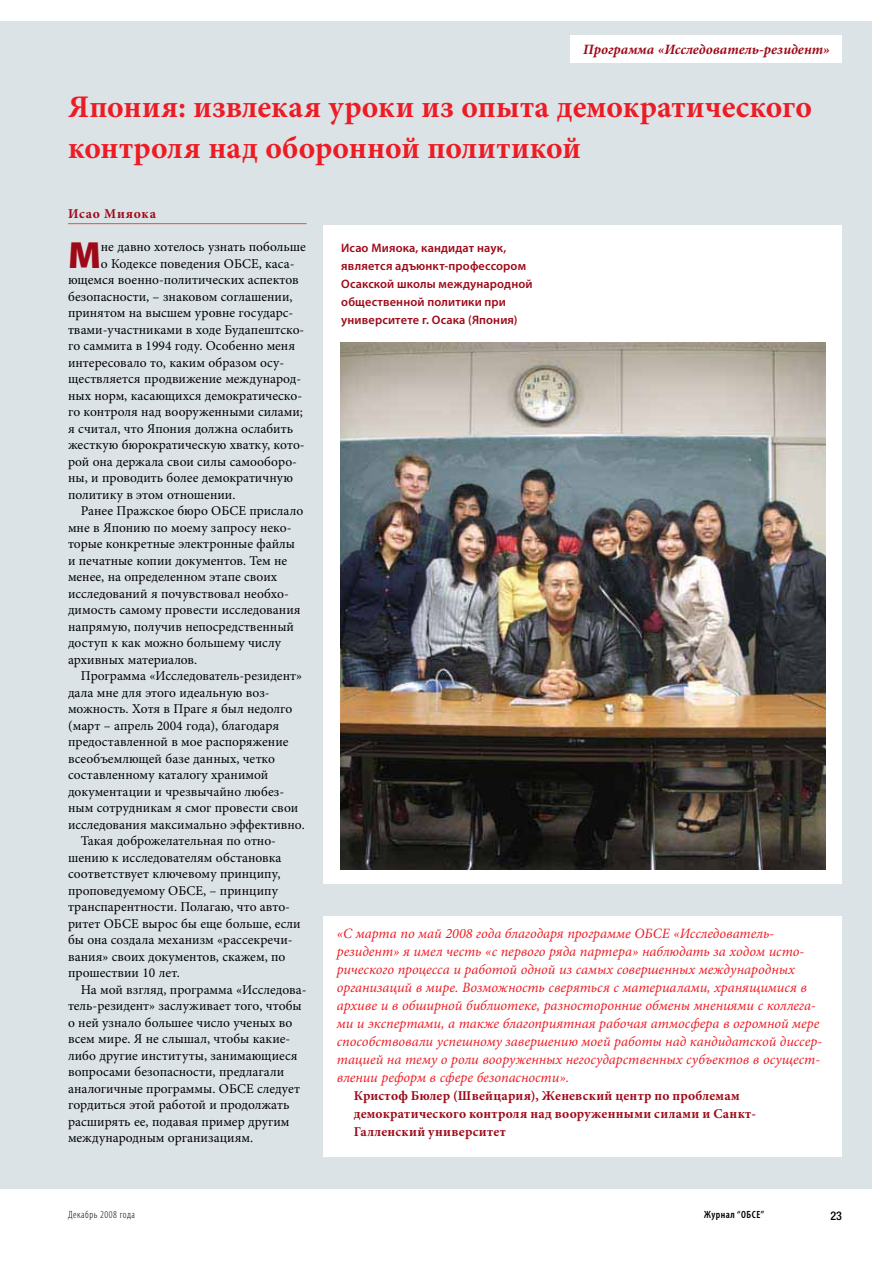
<style>
.page{position:relative;width:893px;height:1263px;background:#fff}
.page>*{position:absolute;margin:0;border:0;box-sizing:border-box;transform-origin:0 0}
.t1{font:900 37.95px "Myriad Pro";color:#9e0918}
.t2{font:700 31.5px/40.5px "Minion Pro";letter-spacing:.005em;color:#ed1c24}
.t3{font:italic 14.25px/18px "Minion Pro";color:#ed1c24}
.t4{font:italic 700 14.25px "Minion Pro";color:#9e0918}
.t5{font:13.5px "Minion Pro";color:#000}
.t6{font:700 13.5px/18px "Minion Pro";letter-spacing:.02em;color:#9e0918}
.t7{font:700 13.5px "Minion Pro";letter-spacing:.06em;color:#9e0918}
.t8{font:600 12.3px/18px "Myriad Pro";letter-spacing:.01em;color:#9e0918}
.t9{font:500 condensed 12px "Helvetica Neue";color:#000}
.t10{font:300 condensed 10.5px "Myriad Pro";letter-spacing:.05em;color:#000}
.t11{font:600 condensed 10.5px "Myriad Pro";letter-spacing:.05em;color:#000}
</style>
<div class="page">
<div style="left:0;top:21px;width:872px;height:1167px;background:#dce3e7"></div>
<div style="left:571px;top:35px;width:271px;height:27px;background:#fff"></div>
<div style="left:323px;top:225px;width:519px;height:658px;background:#fff"></div>
<div style="left:323px;top:916px;width:519px;height:241px;background:#fff"></div>
<img style="left:340px;top:342px;width:486px;height:527px">
<hr style="left:68px;top:223px;width:239px;height:1px;background:#f04e37">
<p class="t4" style="left:583px;top:40px;width:248px">Программа «Исследователь-резидент»</p>
<h2 class="t2" style="left:68px;top:86px;width:746px">Япония: извлекая уроки из опыта демократического контроля над оборонной политикой</h2>
<p class="t7" style="left:68px;top:206px;width:89px">Исао Мияока</p>
<h1 class="t1" style="left:68px;top:232px;width:34px">М</h1>
<p class="t5" style="left:101px;top:239px;width:207px">не давно хотелось узнать побольше</p>
<p class="t5" style="left:101px;top:255px;width:195px">о Кодексе поведения ОБСЕ, каса-</p>
<p class="t5" style="left:68px;top:272px;width:232px">ющемся военно-политических аспектов</p>
<p class="t5" style="left:68px;top:288px;width:226px">безопасности, – знаковом соглашении,</p>
<p class="t5" style="left:68px;top:305px;width:227px">принятом на высшем уровне государс-</p>
<p class="t5" style="left:68px;top:321px;width:238px">твами-участниками в ходе Будапештско-</p>
<p class="t5" style="left:68px;top:338px;width:229px">го саммита в 1994 году. Особенно меня</p>
<p class="t5" style="left:68px;top:354px;width:218px">интересовало то, каким образом осу-</p>
<p class="t5" style="left:68px;top:371px;width:235px">ществляется продвижение международ-</p>
<p class="t5" style="left:68px;top:387px;width:236px">ных норм, касающихся демократическо-</p>
<p class="t5" style="left:68px;top:404px;width:237px">го контроля над вооруженными силами;</p>
<p class="t5" style="left:68px;top:420px;width:227px">я считал, что Япония должна ослабить</p>
<p class="t5" style="left:68px;top:437px;width:238px">жесткую бюрократическую хватку, кото-</p>
<p class="t5" style="left:68px;top:453px;width:230px">рой она держала свои силы самооборо-</p>
<p class="t5" style="left:68px;top:470px;width:226px">ны, и проводить более демократичную</p>
<p class="t5" style="left:68px;top:486px;width:169px">политику в этом отношении.</p>
<p class="t5" style="left:81px;top:503px;width:224px">Ранее Пражское бюро ОБСЕ прислало</p>
<p class="t5" style="left:68px;top:519px;width:225px">мне в Японию по моему запросу неко-</p>
<p class="t5" style="left:68px;top:536px;width:229px">торые конкретные электронные файлы</p>
<p class="t5" style="left:68px;top:552px;width:221px">и печатные копии документов. Тем не</p>
<p class="t5" style="left:68px;top:569px;width:211px">менее, на определенном этапе своих</p>
<p class="t5" style="left:68px;top:585px;width:222px">исследований я почувствовал необхо-</p>
<p class="t5" style="left:68px;top:602px;width:234px">димость самому провести исследования</p>
<p class="t5" style="left:68px;top:618px;width:227px">напрямую, получив непосредственный</p>
<p class="t5" style="left:68px;top:635px;width:215px">доступ к как можно большему числу</p>
<p class="t5" style="left:68px;top:651px;width:131px">архивных материалов.</p>
<p class="t5" style="left:81px;top:668px;width:223px">Программа «Исследователь-резидент»</p>
<p class="t5" style="left:68px;top:684px;width:203px">дала мне для этого идеальную воз-</p>
<p class="t5" style="left:68px;top:701px;width:226px">можность. Хотя в Праге я был недолго</p>
<p class="t5" style="left:68px;top:717px;width:213px">(март – апрель 2004 года), благодаря</p>
<p class="t5" style="left:68px;top:734px;width:222px">предоставленной в мое распоряжение</p>
<p class="t5" style="left:68px;top:750px;width:209px">всеобъемлющей базе данных, четко</p>
<p class="t5" style="left:68px;top:767px;width:202px">составленному каталогу хранимой</p>
<p class="t5" style="left:68px;top:783px;width:218px">документации и чрезвычайно любез-</p>
<p class="t5" style="left:68px;top:800px;width:232px">ным сотрудникам я смог провести свои</p>
<p class="t5" style="left:68px;top:816px;width:238px">исследования максимально эффективно.</p>
<p class="t5" style="left:81px;top:832px;width:197px">Такая доброжелательная по отно-</p>
<p class="t5" style="left:68px;top:849px;width:215px">шению к исследователям обстановка</p>
<p class="t5" style="left:68px;top:865px;width:214px">соответствует ключевому принципу,</p>
<p class="t5" style="left:68px;top:882px;width:212px">проповедуемому ОБСЕ, – принципу</p>
<p class="t5" style="left:68px;top:898px;width:224px">транспарентности. Полагаю, что авто-</p>
<p class="t5" style="left:68px;top:915px;width:234px">ритет ОБСЕ вырос бы еще больше, если</p>
<p class="t5" style="left:68px;top:931px;width:226px">бы она создала механизм «рассекречи-</p>
<p class="t5" style="left:68px;top:948px;width:219px">вания» своих документов, скажем, по</p>
<p class="t5" style="left:68px;top:964px;width:113px">прошествии 10 лет.</p>
<p class="t5" style="left:81px;top:981px;width:227px">На мой взгляд, программа «Исследова-</p>
<p class="t5" style="left:68px;top:997px;width:235px">тель-резидент» заслуживает того, чтобы</p>
<p class="t5" style="left:68px;top:1014px;width:226px">о ней узнало большее число ученых во</p>
<p class="t5" style="left:68px;top:1030px;width:224px">всем мире. Я не слышал, чтобы какие-</p>
<p class="t5" style="left:68px;top:1047px;width:231px">либо другие институты, занимающиеся</p>
<p class="t5" style="left:68px;top:1063px;width:218px">вопросами безопасности, предлагали</p>
<p class="t5" style="left:68px;top:1080px;width:234px">аналогичные программы. ОБСЕ следует</p>
<p class="t5" style="left:68px;top:1096px;width:223px">гордиться этой работой и продолжать</p>
<p class="t5" style="left:68px;top:1113px;width:223px">расширять ее, подавая пример другим</p>
<p class="t5" style="left:68px;top:1129px;width:187px">международным организациям.</p>
<p class="t8" style="left:341px;top:239px;width:193px">Исао Мияока, кандидат наук, является адъюнкт-профессором<br>Осакской школы международной общественной политики при университете г. Осака (Япония)</p>
<p class="t3" style="left:337px;top:924px;width:487px">«С марта по май 2008 года благодаря программе ОБСЕ «Исследователь&shy;резидент» я имел честь «с первого ряда партера» наблюдать за ходом исто&shy;рического процесса и работой одной из самых совершенных международных организаций в мире. Возможность сверяться с материалами, хранящимися в архиве и в обширной библиотеке, разносторонние обмены мнениями с коллега&shy;ми и экспертами, а также благоприятная рабочая атмосфера в огромной мере способствовали успешному завершению моей работы над кандидатской диссер&shy;тацией на тему о роли вооруженных негосударственных субъектов в осущест&shy;влении реформ в сфере безопасности».</p>
<p class="t6" style="left:354px;top:1087px;width:404px">Кристоф Бюлер (Швейцария), Женевский центр по проблемам демократического контроля над вооруженными силами и Санкт-<br>Галленский университет</p>
<p class="t10" style="left:68px;top:1208px;width:69px">Декабрь 2008 года</p>
<p class="t11" style="left:704px;top:1210px;width:62px">Журнал “ОБСЕ”</p>
<p class="t9" style="left:830px;top:1211px;width:13px">23</p>
</div>
